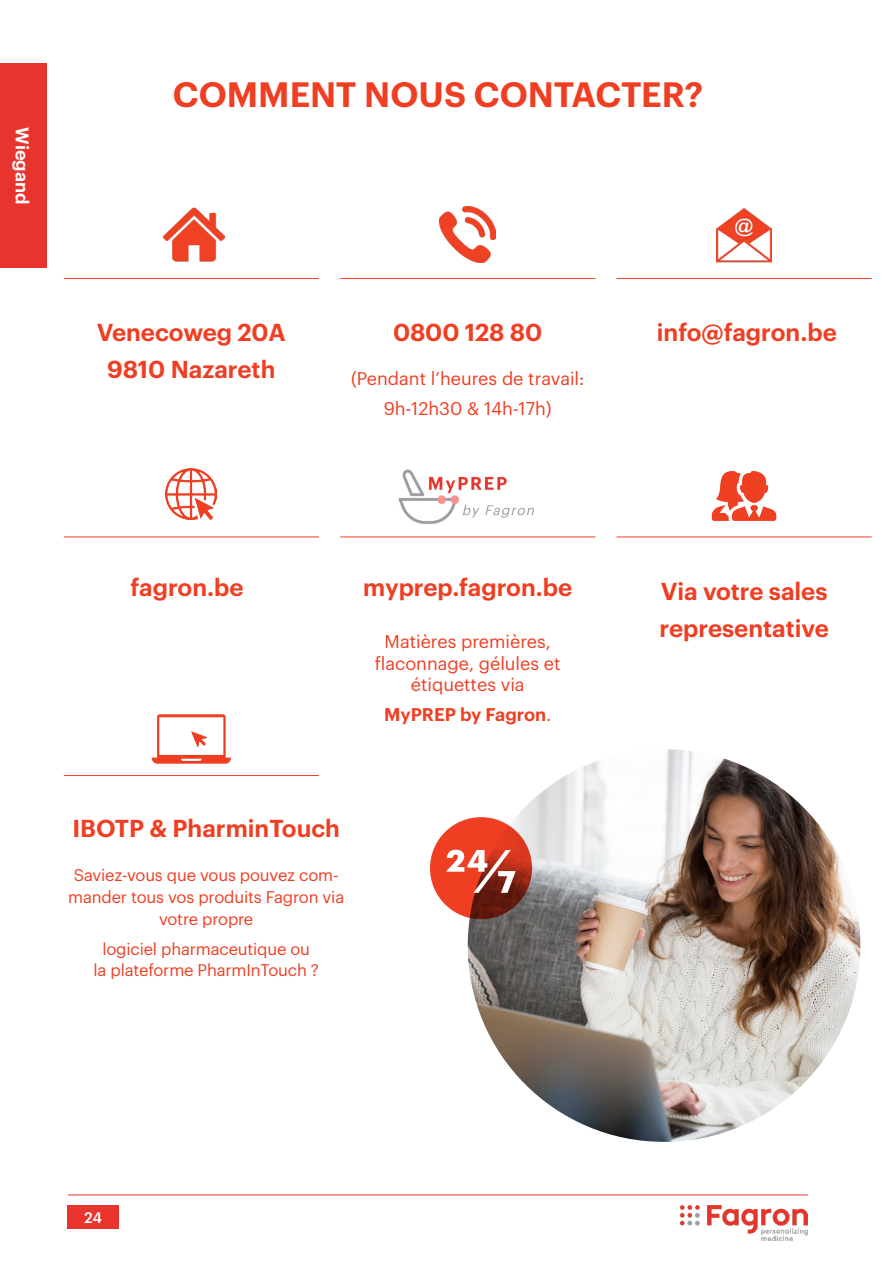
<style>
.page{position:relative;width:893px;height:1263px;background:#fff}
.page>*{position:absolute;margin:0;border:0;box-sizing:border-box;transform-origin:0 0}
.tabel{font:600 60px "Graphik";color:#fff}
.tabel-2{font:600 34.5px "Graphik";color:#ef3e22}
.t1{font:600 24px "Graphik";color:#ef3e22}
.t2{font:18px/21.6px "Graphik";color:#ef3e22;text-align:center}
.t3{font:600 18px "Graphik";color:#ef3e22}
.t4{font:600 18px "Graphik";color:#fff}
.t5{font:16.5px/21.6px "Graphik";letter-spacing:-.01em;color:#ef3e22;text-align:center}
.t6{font:500 15px "Graphik";color:#fff}
.s1{font-weight:400}
</style>
<div class="page">
<hr style="left:68px;top:1194px;width:740px;height:1px;background:#e8342c">
<div style="left:68px;top:1205px;width:51px;height:24px;background:#e8342c"></div>
<img style="left:680px;top:1205px;width:128px;height:35px">
<div style="left:0;top:64px;width:47px;height:204px;background:#e8342c"></div>
<hr style="left:340px;top:278px;width:255px;height:1px;background:#ef3e22">
<hr style="left:64px;top:278px;width:255px;height:1px;background:#ef3e22">
<hr style="left:64px;top:775px;width:255px;height:1px;background:#ef3e22">
<hr style="left:617px;top:278px;width:255px;height:1px;background:#ef3e22">
<hr style="left:617px;top:537px;width:255px;height:1px;background:#ef3e22">
<hr style="left:64px;top:537px;width:255px;height:1px;background:#ef3e22">
<img style="left:440px;top:207px;width:56px;height:55px">
<img style="left:717px;top:208px;width:55px;height:54px">
<img style="left:166px;top:468px;width:51px;height:51px">
<img style="left:711px;top:471px;width:66px;height:50px">
<img style="left:162px;top:207px;width:64px;height:55px">
<img style="left:468px;top:749px;width:392px;height:393px;border-radius:196px">
<svg style="left:430px;top:817px;width:102px;height:102px;background:#c7341d"></svg>
<hr style="left:340px;top:537px;width:255px;height:1px;background:#ef3e22">
<img style="left:398px;top:469px;width:136px;height:55px">
<svg style="left:152px;top:714px;width:79px;height:50px"></svg>
<p class="t4" style="left:36px;top:127px;width:79px;rotate:90deg">Wiegand</p>
<p class="tabel-2" style="left:173px;top:68px;width:532px">COMMENT NOUS CONTACTER?</p>
<p class="t1" style="left:97px;top:314px;width:191px">Venecoweg 20A</p>
<p class="t1" style="left:107px;top:351px;width:170px">9810 Nazareth</p>
<p class="t1" style="left:393px;top:314px;width:150px">0800 128 80</p>
<p class="t2" style="left:351px;top:366px;width:235px">(Pendant l’heures de travail:</p>
<p class="t2" style="left:384px;top:396px;width:170px">9h-12h30 &amp; 14h-17h)</p>
<p class="t1" style="left:657px;top:314px;width:181px">info@fagron.be</p>
<p class="t1" style="left:363px;top:569px;width:210px">myprep.fagron.be</p>
<p class="t2" style="left:375px;top:629px;width:187px">Matières premières, flaconnage, gélules et étiquettes via</p>
<p class="t3" style="left:384px;top:701px;width:169px">MyPREP by Fagron<span class="s1">.</span></p>
<p class="t1" style="left:131px;top:569px;width:114px">fagron.be</p>
<p class="t1" style="left:661px;top:573px;width:168px">Via votre sales</p>
<p class="t1" style="left:659px;top:610px;width:171px">representative</p>
<p class="t1" style="left:72px;top:810px;width:269px">IBOTP &amp; PharminTouch</p>
<p class="t5" style="left:68px;top:863px;width:278px">Saviez-vous que vous pouvez com&shy;mander tous vos produits Fagron via votre propre</p>
<p class="t5" style="left:93px;top:936px;width:227px">logiciel pharmaceutique ou<br>la plateforme PharmInTouch ?</p>
<p class="tabel" style="left:446px;top:825px;width:71px">24/7</p>
<p class="t6" style="left:84px;top:1206px;width:19px">24</p>
</div>
